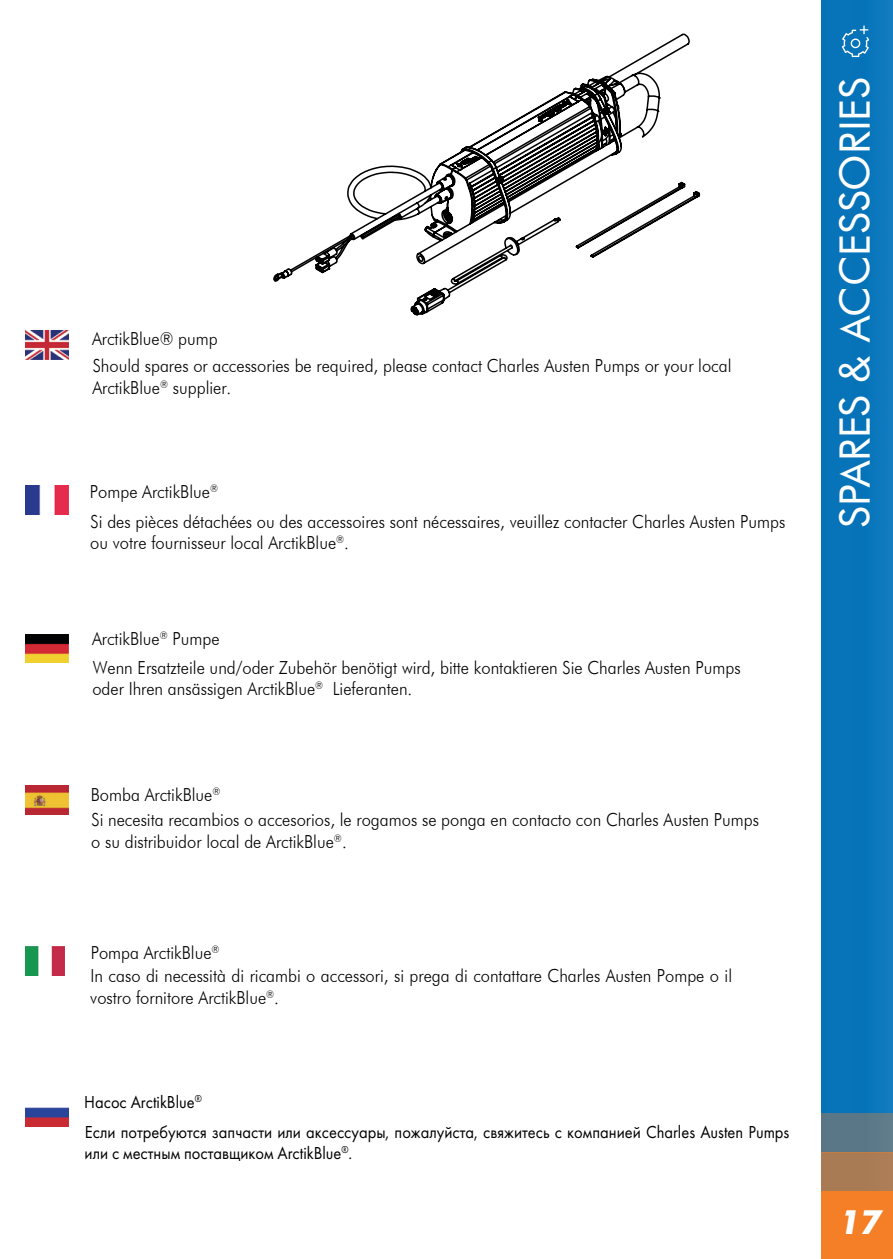
<style>
.page{position:relative;width:893px;height:1259px;background:#fff}
.page>*{position:absolute;margin:0;border:0;box-sizing:border-box;transform-origin:0 0}
.t1{font:42px "Futura BT";color:#fff}
.t2{font:italic 700 33.6px "Futura BT";color:#fff}
.t3{font:300 18px/21.6px "Futura BT";color:#000001;scale:.92 1}
.t4{font:18px/21.6px "Futura PT";color:#000001;scale:.92 1}
</style>
<div class="page">
<svg style="left:273px;top:33px;width:417px;height:249px"></svg>
<svg style="left:409px;top:216px;width:153px;height:100px"></svg>
<svg style="left:575px;top:180px;width:126px;height:79px"></svg>
<div style="left:821px;top:0;width:72px;height:1259px;background:#0773b9"></div>
<div style="left:821px;top:1191px;width:72px;height:68px;background:#f47f27"></div>
<div style="left:821px;top:1152px;width:72px;height:39px;background:#a97b54"></div>
<div style="left:821px;top:1113px;width:72px;height:39px;background:#597786"></div>
<img style="left:26px;top:331px;width:42px;height:28px">
<img style="left:26px;top:486px;width:42px;height:28px">
<img style="left:26px;top:634px;width:42px;height:29px">
<img style="left:26px;top:786px;width:42px;height:28px">
<img style="left:26px;top:946px;width:39px;height:29px">
<img style="left:26px;top:1107px;width:42px;height:19px">
<svg style="left:842px;top:26px;width:27px;height:31px"></svg>
<p class="t3" style="left:92px;top:328px;width:138px">ArctikBlue® pump</p>
<p class="t3" style="left:92px;top:355px;width:696px">Should spares or accessories be required, please contact Charles Austen Pumps or your local<br>ArctikBlue<sup>®</sup> supplier.</p>
<p class="t3" style="left:90px;top:480px;width:141px">Pompe ArctikBlue<sup>®</sup></p>
<p class="t3" style="left:90px;top:510px;width:757px">Si des pièces détachées ou des accessoires sont nécessaires, veuillez contacter Charles Austen Pumps ou votre fournisseur local ArctikBlue<sup>®</sup>.</p>
<p class="t3" style="left:92px;top:627px;width:140px">ArctikBlue<sup>®</sup> Pumpe</p>
<p class="t3" style="left:92px;top:656px;width:706px">Wenn Ersatzteile und/oder Zubehör benötigt wird, bitte kontaktieren Sie Charles Austen Pumps oder Ihren ansässigen ArctikBlue<sup>®</sup> Lieferanten.</p>
<p class="t3" style="left:91px;top:783px;width:142px">Bomba ArctikBlue<sup>®</sup></p>
<p class="t3" style="left:91px;top:809px;width:727px">Si necesita recambios o accesorios, le rogamos se ponga en contacto con Charles Austen Pumps o su distribuidor local de ArctikBlue<sup>®</sup>.</p>
<p class="t3" style="left:91px;top:942px;width:141px">Pompa ArctikBlue<sup>®</sup></p>
<p class="t3" style="left:90px;top:964px;width:699px">In caso di necessità di ricambi o accessori, si prega di contattare Charles Austen Pompe o il vostro fornitore ArctikBlue<sup>®</sup>.</p>
<p class="t4" style="left:84px;top:1091px;width:129px">Насос ArctikBlue<sup>®</sup></p>
<p class="t4" style="left:85px;top:1120px;width:768px">Если потребуются запчасти или аксессуары, пожалуйста, свяжитесь с компанией Charles Austen Pumps или с местным поставщиком ArctikBlue<sup>®</sup>.</p>
<h1 class="t1" style="left:829px;top:528px;width:452px;rotate:-90deg">SPARES &amp; ACCESSORIES</h1>
<h2 class="t2" style="left:840px;top:1201px;width:43px">17</h2>
</div>
